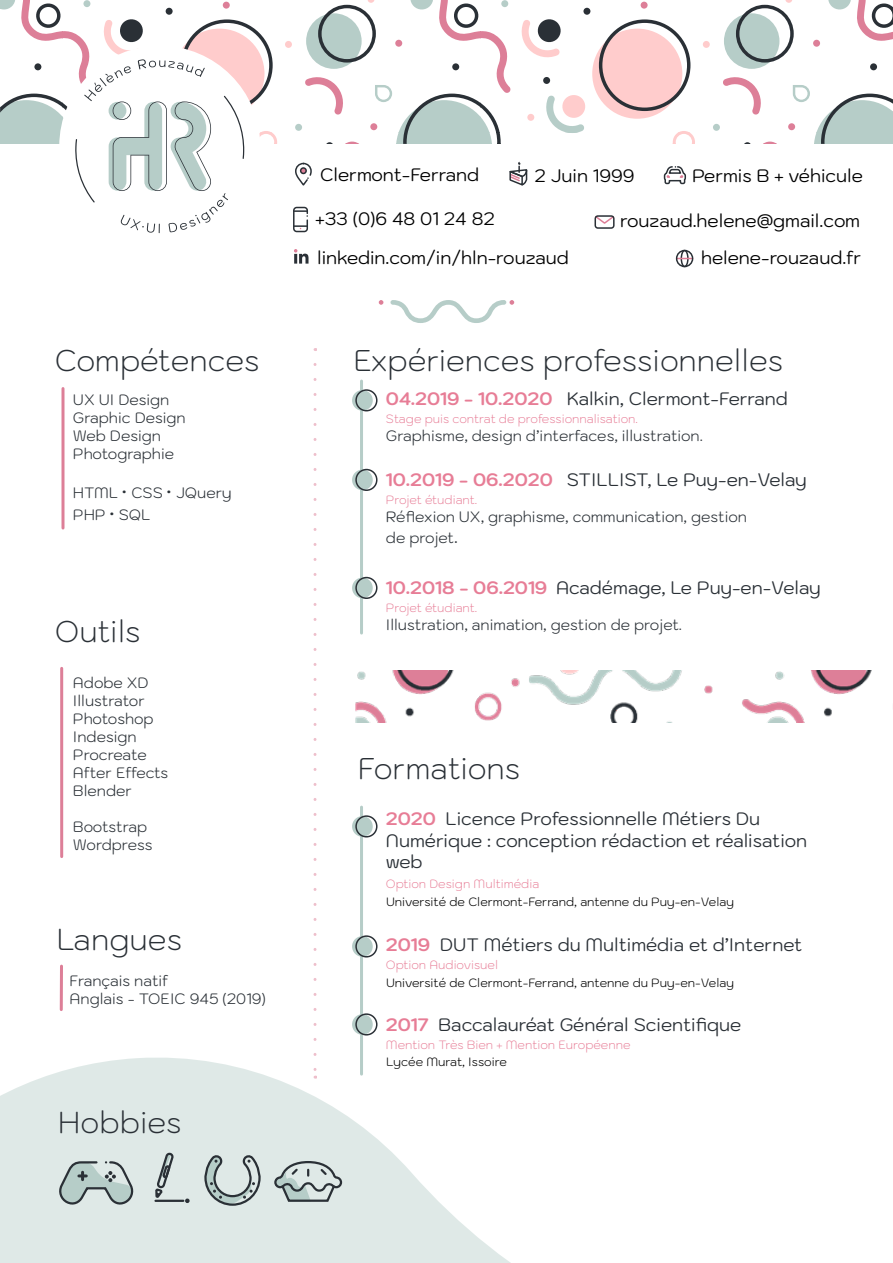
<style>
.page{position:relative;width:893px;height:1263px;background:#fff}
.page>*{position:absolute;margin:0;border:0;box-sizing:border-box;transform-origin:0 0}
.t1{font:200 30px "Kodchasan";color:#2a3036}
.t2{font:18px/21.6px "Kodchasan";color:#2a3036}
.t3{font:18px "Kodchasan";color:#000}
.t4{font:700 18px "Kodchasan";color:#e77d96}
.t5{font:300 15px/18px "Kodchasan";color:#2a3036}
.t6{font:200 12px "Kodchasan";color:#e77d96}
.t7{font:300 12px "Kodchasan";color:#000}
.s1{font-weight:700;font-size:18px}
.s2{font-size:18px}
.s3{font-weight:700;color:#e77d96}
</style>
<div class="page">
<svg style="left:0;top:1057px;width:511px;height:206px;fill:#dfe9e7"></svg>
<svg style="left:0;top:0;width:892px;height:144px"></svg>
<img style="left:356px;top:671px;width:516px;height:52px">
<div style="left:59px;top:46px;width:201px;height:201px;background:#fff;border-radius:50%"></div>
<svg style="left:75px;top:59px;width:170px;height:174px"></svg>
<hr style="left:360px;top:381px;width:3px;height:252px;background:#b6cdc8">
<div style="left:352px;top:390px;width:21px;height:21px;background:#b6cdc8;border-radius:50%"></div>
<div style="left:355px;top:389px;width:22px;height:22px;border:2px solid #2a3036;border-radius:50%"></div>
<div style="left:352px;top:470px;width:21px;height:20px;background:#b6cdc8;border-radius:50%"></div>
<div style="left:355px;top:469px;width:22px;height:22px;border:2px solid #2a3036;border-radius:50%"></div>
<div style="left:352px;top:578px;width:21px;height:20px;background:#b6cdc8;border-radius:50%"></div>
<div style="left:355px;top:577px;width:22px;height:22px;border:2px solid #2a3036;border-radius:50%"></div>
<hr style="left:360px;top:807px;width:3px;height:267px;background:#b6cdc8">
<div style="left:352px;top:816px;width:21px;height:21px;background:#b6cdc8;border-radius:50%"></div>
<div style="left:355px;top:815px;width:22px;height:22px;border:2px solid #2a3036;border-radius:50%"></div>
<div style="left:352px;top:936px;width:21px;height:21px;background:#b6cdc8;border-radius:50%"></div>
<div style="left:355px;top:935px;width:22px;height:22px;border:2px solid #2a3036;border-radius:50%"></div>
<div style="left:352px;top:1014px;width:21px;height:21px;background:#b6cdc8;border-radius:50%"></div>
<div style="left:355px;top:1013px;width:22px;height:22px;border:2px solid #2a3036;border-radius:50%"></div>
<hr style="left:62px;top:389px;width:2px;height:139px;background:#dd7f98">
<hr style="left:60px;top:668px;width:3px;height:189px;background:#dd7f98">
<svg style="left:379px;top:300px;width:4px;height:5px"></svg>
<svg style="left:390px;top:300px;width:124px;height:23px"></svg>
<div style="left:681px;top:250px;width:8px;height:17px;border:2px solid #2a3036;border-radius:50%"></div>
<div style="left:676px;top:250px;width:17px;height:17px;border:2px solid #2a3036;border-radius:50%"></div>
<svg style="left:294px;top:249px;width:14px;height:15px"></svg>
<svg style="left:295px;top:162px;width:17px;height:24px"></svg>
<svg style="left:509px;top:162px;width:19px;height:24px"></svg>
<svg style="left:597px;top:218px;width:15px;height:6px"></svg>
<div style="left:594px;top:215px;width:21px;height:14px;border:2px solid #2a3036;border-radius:3px"></div>
<div style="left:293px;top:207px;width:15px;height:25px;border:2px solid #2a3036;border-radius:3px"></div>
<svg style="left:294px;top:225px;width:13px;height:4px"></svg>
<svg style="left:294px;top:210px;width:14px;height:7px"></svg>
<svg style="left:55px;top:1160px;width:79px;height:48px"></svg>
<svg style="left:154px;top:1151px;width:21px;height:47px"></svg>
<hr style="left:156px;top:1200px;width:27px;height:2px;background:#2a3036">
<svg style="left:185px;top:1198px;width:5px;height:5px"></svg>
<svg style="left:203px;top:1152px;width:60px;height:55px"></svg>
<svg style="left:272px;top:1160px;width:71px;height:43px"></svg>
<svg style="left:663px;top:166px;width:23px;height:19px"></svg>
<hr style="left:60px;top:966px;width:3px;height:43px;background:#dd7f98">
<svg style="left:314px;top:364px;width:2px;height:706px"></svg>
<h1 class="t1" style="left:55px;top:336px;width:206px">Compétences</h1>
<p class="t5" style="left:73px;top:391px;width:114px">UX UI Design<br>Graphic Design<br>Web Design<br>Photographie</p>
<p class="t5" style="left:73px;top:482px;width:160px;line-height:21.6px">HTML <span class="s1">·</span> CSS <span class="s1">·</span> JQuery<br>PHP <span class="s1">·</span> SQL</p>
<h1 class="t1" style="left:55px;top:606px;width:87px">Outils</h1>
<p class="t5" style="left:73px;top:673px;width:97px">Adobe XD<br>Illustrator<br>Photoshop<br>Indesign<br>Procreate<br>After Effects<br>Blender</p>
<p class="t5" style="left:73px;top:817px;width:81px">Bootstrap<br>Wordpress</p>
<h1 class="t1" style="left:56px;top:915px;width:127px">Langues</h1>
<p class="t5" style="left:70px;top:971px;width:198px">Français natif<br>Anglais - TOEIC 945 (2019)</p>
<h1 class="t1" style="left:58px;top:1098px;width:125px">Hobbies</h1>
<p class="t3" style="left:320px;top:165px;width:161px">Clermont-Ferrand</p>
<p class="t3" style="left:535px;top:165px;width:102px">2 Juin 1999</p>
<p class="t3" style="left:316px;top:208px;width:181px">+33 (0)6 48 01 24 82</p>
<p class="t3" style="left:620px;top:210px;width:241px">rouzaud.helene@gmail.com</p>
<p class="t3" style="left:692px;top:165px;width:172px">Permis B + véhicule</p>
<p class="t3" style="left:317px;top:247px;width:253px">linkedin.com/in/hln-rouzaud</p>
<p class="t3" style="left:701px;top:247px;width:162px">helene-rouzaud.fr</p>
<h1 class="t1" style="left:353px;top:336px;width:431px">Expériences professionnelles</h1>
<p class="t2" style="left:567px;top:388px;width:223px">Kalkin, Clermont-Ferrand</p>
<p class="t6" style="left:386px;top:408px;width:253px">Stage puis contrat de professionnalisation.</p>
<p class="t5" style="left:386px;top:426px;width:318px">Graphisme, design d’interfaces, illustration.</p>
<p class="t4" style="left:386px;top:388px;width:168px">04.2019 - 10.2020</p>
<p class="t4" style="left:386px;top:469px;width:169px">10.2019 - 06.2020</p>
<p class="t2" style="left:567px;top:469px;width:242px">STILLIST, Le Puy-en-Velay</p>
<p class="t6" style="left:386px;top:489px;width:93px">Projet étudiant.</p>
<p class="t5" style="left:386px;top:506px;width:362px;line-height:21.6px">Réflexion UX, graphisme, communication, gestion de projet<span class="s2">.</span></p>
<p class="t4" style="left:386px;top:577px;width:163px">10.2018 - 06.2019</p>
<p class="t2" style="left:556px;top:577px;width:266px">Académage, Le Puy-en-Velay</p>
<p class="t6" style="left:386px;top:597px;width:93px">Projet étudiant.</p>
<p class="t5" style="left:386px;top:615px;width:298px">Illustration, animation, gestion de projet.</p>
<h1 class="t1" style="left:358px;top:744px;width:164px">Formations</h1>
<p class="t2" style="left:386px;top:808px;width:423px"><span class="s3">2020</span> Licence Professionnelle Métiers Du<br>Numérique : conception rédaction et réalisation web</p>
<p class="t6" style="left:386px;top:874px;width:155px">Option Design Multimédia</p>
<p class="t7" style="left:386px;top:892px;width:349px">Université de Clermont-Ferrand, antenne du Puy-en-Velay</p>
<p class="t2" style="left:386px;top:934px;width:418px"><span class="s3">2019</span> DUT Métiers du Multimédia et d’Internet</p>
<p class="t6" style="left:386px;top:955px;width:114px">Option Audiovisuel</p>
<p class="t7" style="left:386px;top:973px;width:349px">Université de Clermont-Ferrand, antenne du Puy-en-Velay</p>
<p class="t2" style="left:386px;top:1014px;width:357px"><span class="s3">2017</span> Baccalauréat Général Scientifique</p>
<p class="t6" style="left:386px;top:1035px;width:246px">Mention Très Bien + Mention Européenne</p>
<p class="t7" style="left:386px;top:1052px;width:122px">Lycée Murat, Issoire</p>
</div>
